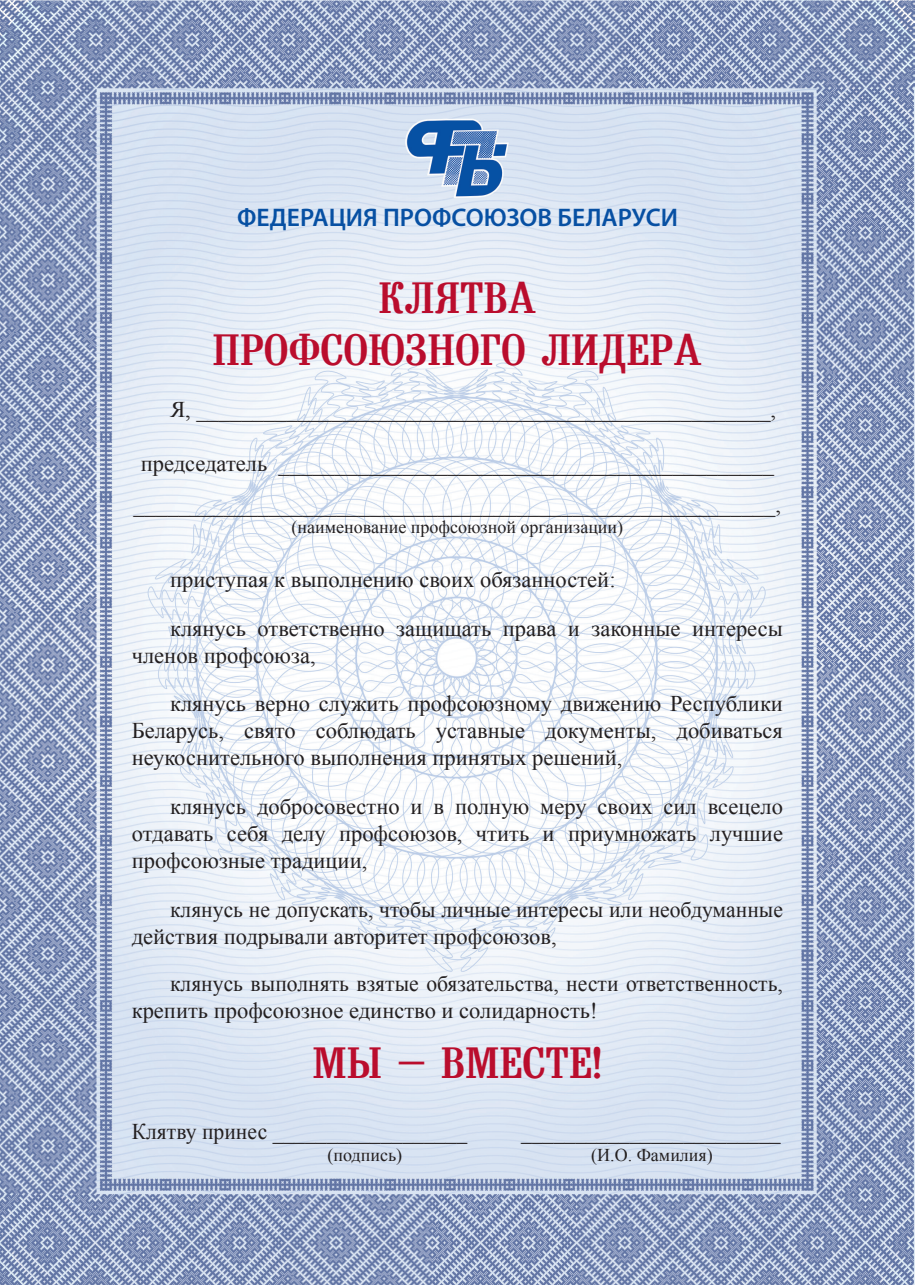
<style>
.page{position:relative;width:915px;height:1285px;background:#fff}
.page>*{position:absolute;margin:0;border:0;box-sizing:border-box;transform-origin:0 0}
.t1{font:43.5px/52.2px "Brick News";color:#ba0d2d;text-align:center}
.t2{font:600 25.5px "Myriad Pro";color:#0750a3}
.t3{font:22.5px/27px "Times New Roman";color:#231f20;text-align:justify}
.t4{font:22.5px/27px "Times New Roman";color:#231f20;scale:.96 1}
.t5{font:18px "Times New Roman";color:#231f20}
</style>
<div class="page">
<img style="left:0;top:0;width:914px;height:1284px">
<p class="t2" style="left:237px;top:201px;width:442px">ФЕДЕРАЦИЯ ПРОФСОЮЗОВ БЕЛАРУСИ</p>
<p class="t1" style="left:212px;top:272px;width:491px">КЛЯТВА<br>ПРОФСОЮЗНОГО ЛИДЕРА</p>
<p class="t3" style="left:170px;top:396px;width:607px">Я, ___________________________________________________,</p>
<p class="t3" style="left:141px;top:450px;width:634px">председатель ____________________________________________</p>
<p class="t3" style="left:134px;top:490px;width:648px">_________________________________________________________,</p>
<p class="t5" style="left:291px;top:515px;width:333px">(наименование профсоюзной организации)</p>
<p class="t3" style="left:170px;top:565px;width:447px">приступая к выполнению своих обязанностей:</p>
<p class="t3" style="left:132px;top:614px;width:652px;text-indent:38px">клянусь ответственно защищать права и законные интересы членов профсоюза,</p>
<p class="t3" style="left:132px;top:690px;width:652px;text-indent:38px">клянусь верно служить профсоюзному движению Республики Беларусь, свято соблюдать уставные документы, добиваться неукоснительного выполнения принятых решений,</p>
<p class="t3" style="left:132px;top:792px;width:652px;text-indent:38px">клянусь добросовестно и в полную меру своих сил всецело отдавать себя делу профсоюзов, чтить и приумножать лучшие профсоюзные традиции,</p>
<p class="t4" style="left:132px;top:895px;width:679px;text-indent:38px">клянусь не допускать, чтобы личные интересы или необдуманные действия подрывали авторитет профсоюзов,</p>
<p class="t4" style="left:132px;top:969px;width:679px;text-indent:38px">клянусь выполнять взятые обязательства, нести ответственность, крепить профсоюзное единство и солидарность!</p>
<p class="t1" style="left:312px;top:1037px;width:291px">МЫ – ВМЕСТЕ!</p>
<p class="t4" style="left:132px;top:1117px;width:351px">Клятву принес __________________</p>
<p class="t4" style="left:521px;top:1117px;width:272px">________________________</p>
<p class="t5" style="left:327px;top:1142px;width:76px">(подпись)</p>
<p class="t5" style="left:591px;top:1142px;width:123px">(И.О. Фамилия)</p>
</div>
